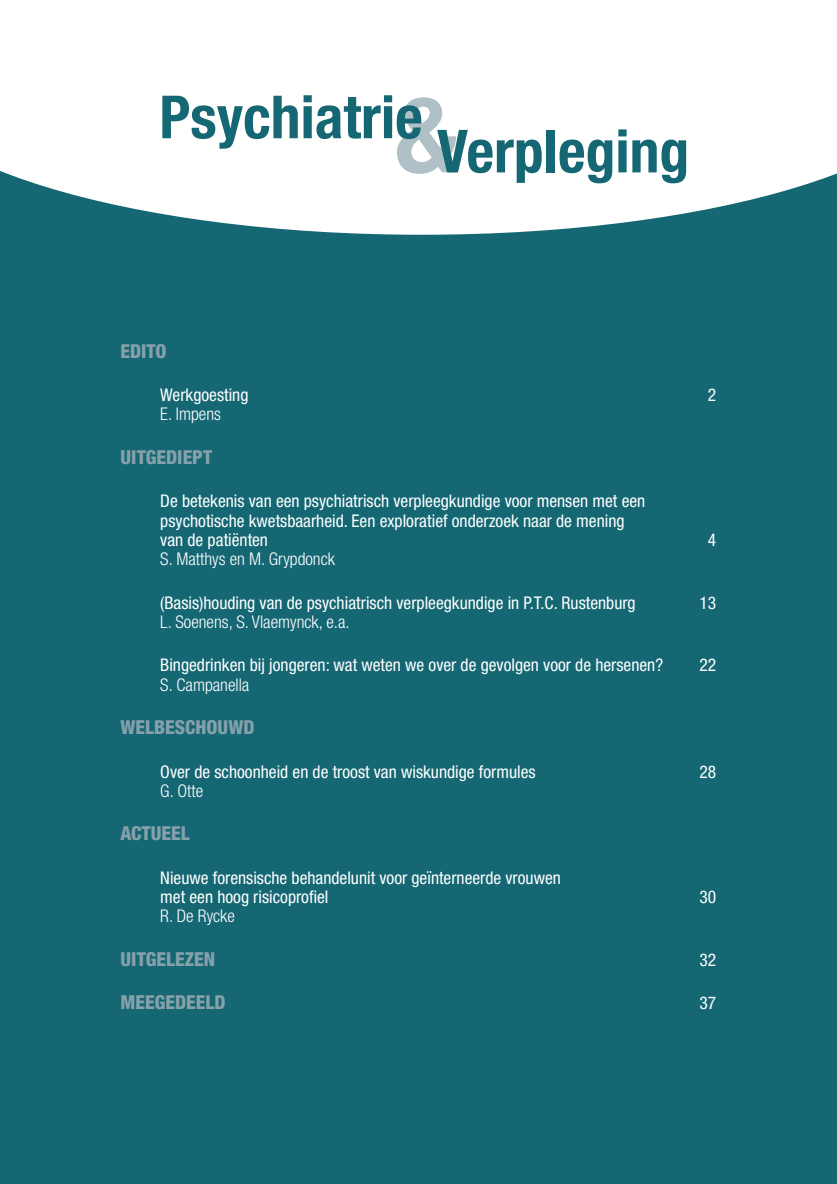
<style>
.page{position:relative;width:837px;height:1184px;background:#fff}
.page>*{position:absolute;margin:0;border:0;box-sizing:border-box;transform-origin:0 0}
.t1{font:700 condensed 105px "Helvetica Neue LT Std";color:#b0c0c7}
.t2{font:700 condensed 59.5px "Helvetica Neue LT Std";color:#146773}
.t3{font:800 condensed 19.25px "Helvetica Neue LT Std";color:#86a1aa}
.t4{font:condensed 17.5px/19.2px "Helvetica Neue LT Std";color:#fff}
.t5{font:300 condensed 17.5px "Helvetica Neue LT Std";color:#fff}
</style>
<div class="page">
<div style="left:0;top:0;width:836px;height:1184px;background:#146773"></div>
<svg style="left:0;top:0;width:836px;height:235px;background:#ebf2f3"></svg>
<h2 class="t2" style="left:159px;top:81px;width:265px">Psychiatrie</h2>
<h1 class="t1" style="left:395px;top:71px;width:64px">&amp;</h1>
<h2 class="t2" style="left:437px;top:115px;width:253px">Verpleging</h2>
<p class="t3" style="left:121px;top:339px;width:47px">EDITO</p>
<p class="t4" style="left:160px;top:385px;width:90px">Werkgoesting</p>
<p class="t4" style="left:707px;top:385px;width:10px">2</p>
<p class="t5" style="left:160px;top:404px;width:62px">E. Impens</p>
<p class="t3" style="left:121px;top:445px;width:93px">UITGEDIEPT</p>
<p class="t4" style="left:160px;top:491px;width:486px">De betekenis van een psychiatrisch verpleegkundige voor mensen met een psychotische kwetsbaarheid. Een exploratief onderzoek naar de mening van de patiënten</p>
<p class="t4" style="left:707px;top:530px;width:10px">4</p>
<p class="t5" style="left:160px;top:549px;width:176px">S. Matthys en M. Grypdonck</p>
<p class="t4" style="left:160px;top:592px;width:477px">(Basis)houding van de psychiatrisch verpleegkundige in P.T.C. Rustenburg</p>
<p class="t4" style="left:699px;top:592px;width:18px">13</p>
<p class="t5" style="left:160px;top:611px;width:191px">L. Soenens, S. Vlaemynck, e.a.</p>
<p class="t4" style="left:160px;top:655px;width:504px">Bingedrinken bij jongeren: wat weten we over de gevolgen voor de hersenen?</p>
<p class="t4" style="left:699px;top:655px;width:18px">22</p>
<p class="t5" style="left:160px;top:674px;width:91px">S. Campanella</p>
<p class="t3" style="left:121px;top:715px;width:135px">WELBESCHOUWD</p>
<p class="t4" style="left:160px;top:761px;width:376px">Over de schoonheid en de troost van wiskundige formules</p>
<p class="t4" style="left:699px;top:761px;width:18px">28</p>
<p class="t5" style="left:160px;top:780px;width:44px">G. Otte</p>
<p class="t3" style="left:121px;top:821px;width:71px">ACTUEEL</p>
<p class="t4" style="left:160px;top:867px;width:402px">Nieuwe forensische behandelunit voor geïnterneerde vrouwen met een hoog risicoprofiel</p>
<p class="t4" style="left:699px;top:887px;width:18px">30</p>
<p class="t5" style="left:160px;top:906px;width:76px">R. De Rycke</p>
<p class="t3" style="left:121px;top:947px;width:96px">UITGELEZEN</p>
<p class="t4" style="left:699px;top:949px;width:18px">32</p>
<p class="t3" style="left:121px;top:990px;width:106px">MEEGEDEELD</p>
<p class="t4" style="left:699px;top:993px;width:18px">37</p>
</div>
